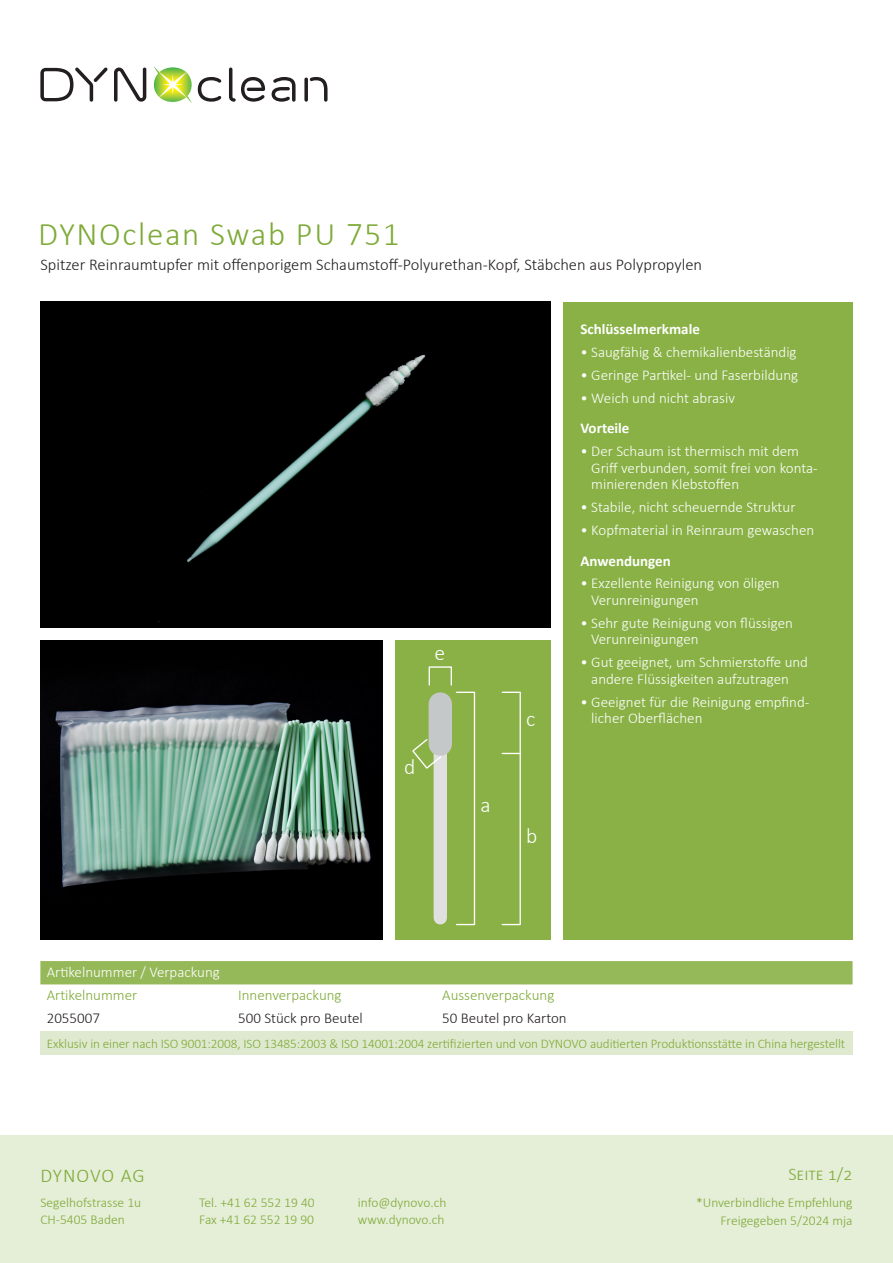
<style>
.page{position:relative;width:893px;height:1263px;background:#fff}
.page>*{position:absolute;margin:0;border:0;box-sizing:border-box;transform-origin:0 0}
.t1{font:300 33px "Calibri";letter-spacing:.05em;color:#7eaa37}
.t2{font:300 21.6px "Calibri";color:#fff}
.t3{font:300 19.5px "Calibri";letter-spacing:.045em;color:#7eaa37}
.t4{font:300 18px "Calibri";color:#7eaa37}
.t5{font:300 16.5px "Calibri";color:#231f20}
.t6{font:300 15px/16.5px "Calibri";color:#fff}
.t7{font:300 15px "Calibri";color:#7eaa37}
.t8{font:300 15px "Calibri";color:#231f20}
.t9{font:700 15px "Calibri";color:#fff}
.t10{font:300 13.5px/17px "Calibri";color:#7eaa37}
.t11{font:300 13.2px "Calibri";letter-spacing:-.005em;color:#7eaa37}
</style>
<div class="page">
<div style="left:563px;top:302px;width:290px;height:638px;background:#89b145"></div>
<div style="left:0;top:1135px;width:893px;height:128px;background:#e5eed7"></div>
<svg style="left:40px;top:67px;width:68px;height:35px"></svg>
<svg style="left:114px;top:68px;width:32px;height:34px"></svg>
<svg style="left:229px;top:68px;width:36px;height:34px"></svg>
<svg style="left:272px;top:77px;width:24px;height:25px"></svg>
<svg style="left:304px;top:77px;width:24px;height:25px"></svg>
<svg style="left:153px;top:66px;width:68px;height:37px"></svg>
<div style="left:40px;top:302px;width:511px;height:325px;background:#000"></div>
<img style="left:40px;top:640px;width:342px;height:300px">
<div style="left:395px;top:640px;width:156px;height:300px;background:#89b145"></div>
<div style="left:434px;top:731px;width:13px;height:187px;background:#dfe0df"></div>
<div style="left:429px;top:704px;width:23px;height:40px;background:#c5c8c8"></div>
<div style="left:429px;top:666px;width:23px;height:20px;border:1px solid #fff"></div>
<svg style="left:412px;top:738px;width:31px;height:32px"></svg>
<div style="left:456px;top:692px;width:19px;height:233px;border:1px solid #fff"></div>
<div style="left:502px;top:753px;width:19px;height:172px;border:1px solid #fff"></div>
<svg style="left:501px;top:691px;width:20px;height:64px"></svg>
<div style="left:40px;top:961px;width:813px;height:23px;background:#95b858"></div>
<div style="left:40px;top:1031px;width:813px;height:23px;background:#dfe9cf"></div>
<p class="t1" style="left:38px;top:213px;width:363px">DYNOclean Swab PU 751</p>
<p class="t5" style="left:40px;top:254px;width:663px">Spitzer Reinraumtupfer mit offenporigem Schaumstoff-Polyurethan-Kopf, Stäbchen aus Polypropylen</p>
<p class="t2" style="left:434px;top:640px;width:12px">e</p>
<p class="t2" style="left:404px;top:754px;width:13px">d</p>
<p class="t2" style="left:480px;top:791px;width:12px">a</p>
<p class="t2" style="left:526px;top:706px;width:11px">c</p>
<p class="t2" style="left:526px;top:822px;width:13px">b</p>
<p class="t9" style="left:580px;top:319px;width:121px">Schlüsselmerkmale</p>
<p class="t6" style="left:580px;top:344px;width:218px">• Saugfähig &amp; chemikalienbeständig</p>
<p class="t6" style="left:580px;top:367px;width:219px">• Geringe Partikel- und Faserbildung</p>
<p class="t6" style="left:580px;top:390px;width:156px">• Weich und nicht abrasiv</p>
<p class="t9" style="left:580px;top:418px;width:51px">Vorteile</p>
<p class="t6" style="left:591px;top:443px;width:228px;text-indent:-11px">• Der Schaum ist thermisch mit dem<br>Griff verbunden, somit frei von konta&shy;minierenden Klebstoffen</p>
<p class="t6" style="left:580px;top:499px;width:217px">• Stabile, nicht scheuernde Struktur</p>
<p class="t6" style="left:580px;top:522px;width:235px">• Kopfmaterial in Reinraum gewaschen</p>
<p class="t9" style="left:580px;top:550px;width:92px">Anwendungen</p>
<p class="t6" style="left:591px;top:575px;width:190px;text-indent:-11px">• Exzellente Reinigung von öligen<br>Verunreinigungen</p>
<p class="t6" style="left:591px;top:614px;width:203px;text-indent:-11px">• Sehr gute Reinigung von flüssigen<br>Verunreinigungen</p>
<p class="t6" style="left:580px;top:654px;width:229px;text-align:center">• Gut geeignet, um Schmierstoffe und andere Flüssigkeiten aufzutragen</p>
<p class="t6" style="left:591px;top:693px;width:220px;text-indent:-11px">• Geeignet für die Reinigung empfind&shy;licher Oberflächen</p>
<p class="t6" style="left:47px;top:963px;width:175px">Artikelnummer / Verpackung</p>
<p class="t7" style="left:47px;top:986px;width:92px">Artikelnummer</p>
<p class="t7" style="left:238px;top:986px;width:105px">Innenverpackung</p>
<p class="t7" style="left:442px;top:986px;width:114px">Aussenverpackung</p>
<p class="t8" style="left:47px;top:1009px;width:55px">2055007</p>
<p class="t8" style="left:238px;top:1009px;width:126px">500 Stück pro Beutel</p>
<p class="t8" style="left:442px;top:1009px;width:126px">50 Beutel pro Karton</p>
<p class="t11" style="left:47px;top:1035px;width:800px">Exklusiv in einer nach ISO 9001:2008, ISO 13485:2003 &amp; ISO 14001:2004 zertifizierten und von DYNOVO auditierten Produktionsstätte in China hergestellt</p>
<p class="t3" style="left:40px;top:1163px;width:106px">DYNOVO AG</p>
<p class="t10" style="left:40px;top:1194px;width:102px">Segelhofstrasse 1u<br>CH-5405 Baden</p>
<p class="t10" style="left:199px;top:1194px;width:117px">Tel. +41 62 552 19 40<br>Fax +41 62 552 19 90</p>
<p class="t10" style="left:358px;top:1194px;width:90px">info@dynovo.ch www.dynovo.ch</p>
<p class="t4" style="left:788px;top:1163px;width:66px">Seite 1/2</p>
<p class="t10" style="left:720px;top:1212px;width:134px">Freigegeben 5/2024 mja</p>
<p class="t10" style="left:696px;top:1194px;width:158px">*Unverbindliche Empfehlung</p>
</div>
